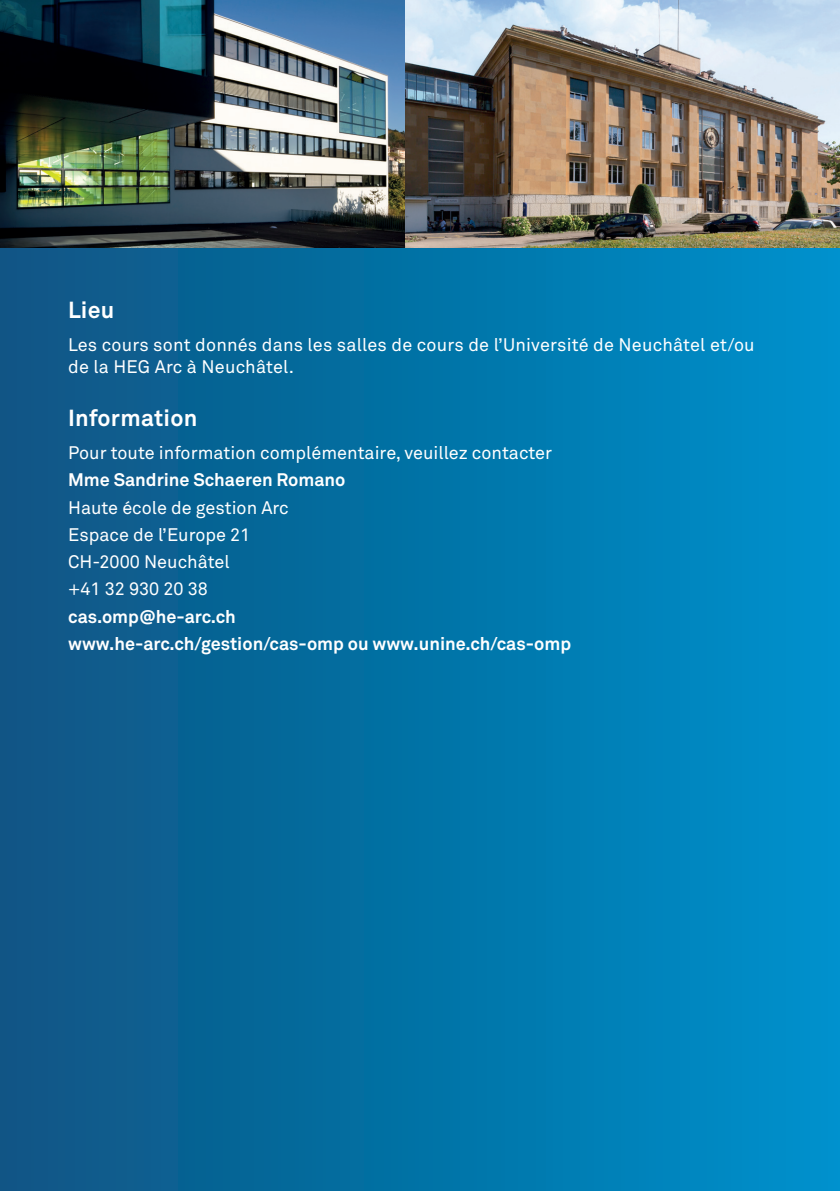
<style>
.page{position:relative;width:840px;height:1191px;background:#fff}
.page>*{position:absolute;margin:0;border:0;box-sizing:border-box;transform-origin:0 0}
.t1{font:700 23px "Akkurat";letter-spacing:.01em;color:#fff}
.t2{font:18px/27.2px "Akkurat";color:#fff}
.t3{font:700 18px/27.2px "Akkurat";color:#fff}
</style>
<div class="page">
<div style="left:0;top:0;width:839px;height:1191px;background:linear-gradient(to right,#0d5482,#0091cc)"></div>
<img style="left:0;top:0;width:839px;height:248px">
<p class="t1" style="left:68px;top:296px;width:48px">Lieu</p>
<p class="t2" style="left:68px;top:335px;width:687px;line-height:21.6px">Les cours sont donnés dans les salles de cours de l’Université de Neuchâtel et/ou de la HEG Arc à Neuchâtel.</p>
<p class="t1" style="left:68px;top:403px;width:131px">Information</p>
<p class="t2" style="left:68px;top:439px;width:485px">Pour toute information complémentaire, veuillez contacter</p>
<p class="t3" style="left:68px;top:466px;width:279px">Mme Sandrine Schaeren Romano</p>
<p class="t2" style="left:68px;top:494px;width:222px">Haute école de gestion Arc<br>Espace de l’Europe 21<br>CH-2000 Neuchâtel<br>+41 32 930 20 38</p>
<p class="t3" style="left:68px;top:603px;width:504px">cas.omp@he-arc.ch<br>www.he-arc.ch/gestion/cas-omp ou www.unine.ch/cas-omp</p>
</div>
